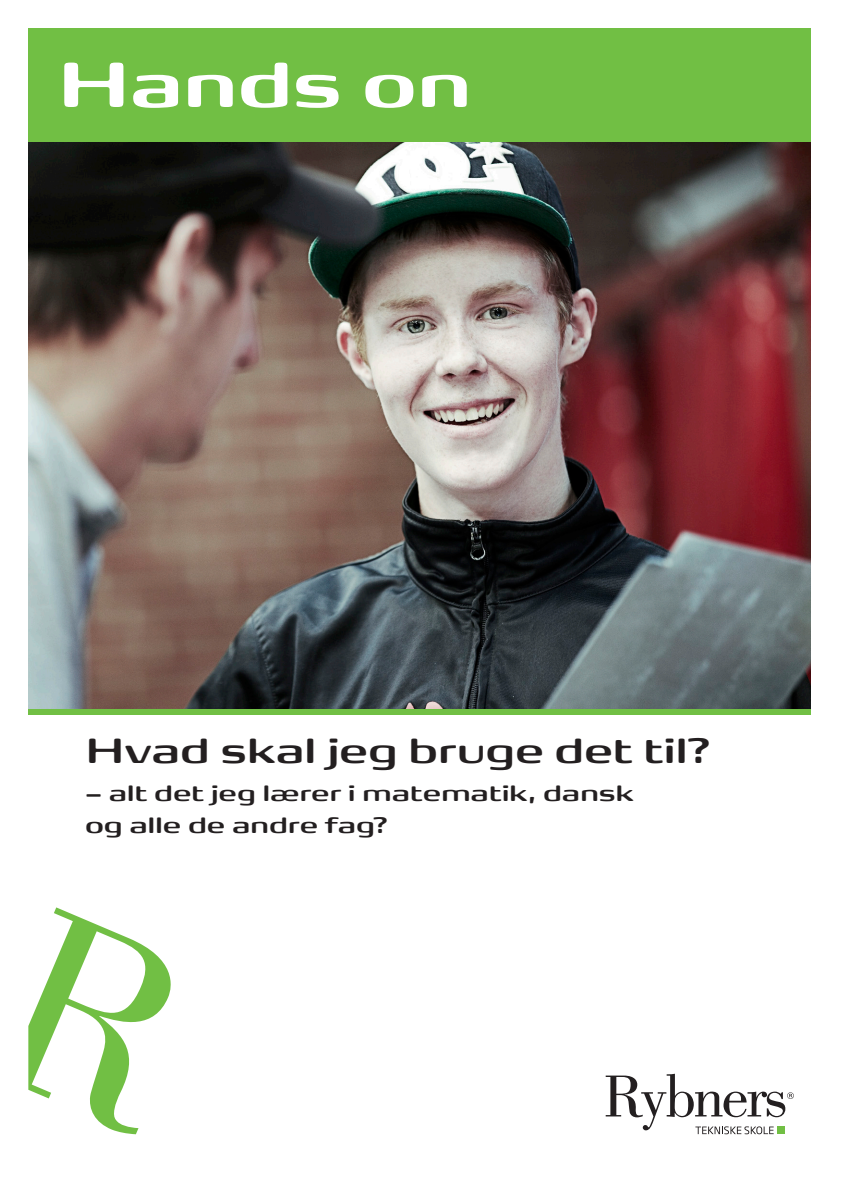
<style>
.page{position:relative;width:842px;height:1191px;background:#fff}
.page>*{position:absolute;margin:0;border:0;box-sizing:border-box;transform-origin:0 0}
.t1{font:700 80px "FP Head Pro";letter-spacing:-.015em;color:#fff}
.t2{font:500 44px "FP Head Pro";letter-spacing:-.01em;color:#231f20}
.t3{font:500 28px/32px "FP Head Pro";letter-spacing:-.01em;color:#231f20}
</style>
<div class="page">
<img style="left:28px;top:142px;width:783px;height:567px">
<svg style="left:606px;top:1073px;width:188px;height:61px"></svg>
<svg style="left:28px;top:907px;width:143px;height:227px"></svg>
<div style="left:28px;top:28px;width:783px;height:114px;background:#71bf44"></div>
<div style="left:28px;top:709px;width:783px;height:5px;background:#71bf44"></div>
<p class="t1" style="left:57px;top:26px;width:417px">Hands on</p>
<p class="t2" style="left:85px;top:719px;width:628px">Hvad skal jeg bruge det til?</p>
<p class="t3" style="left:85px;top:773px;width:550px">– alt det jeg lærer i matematik, dansk og alle de andre fag?</p>
</div>
